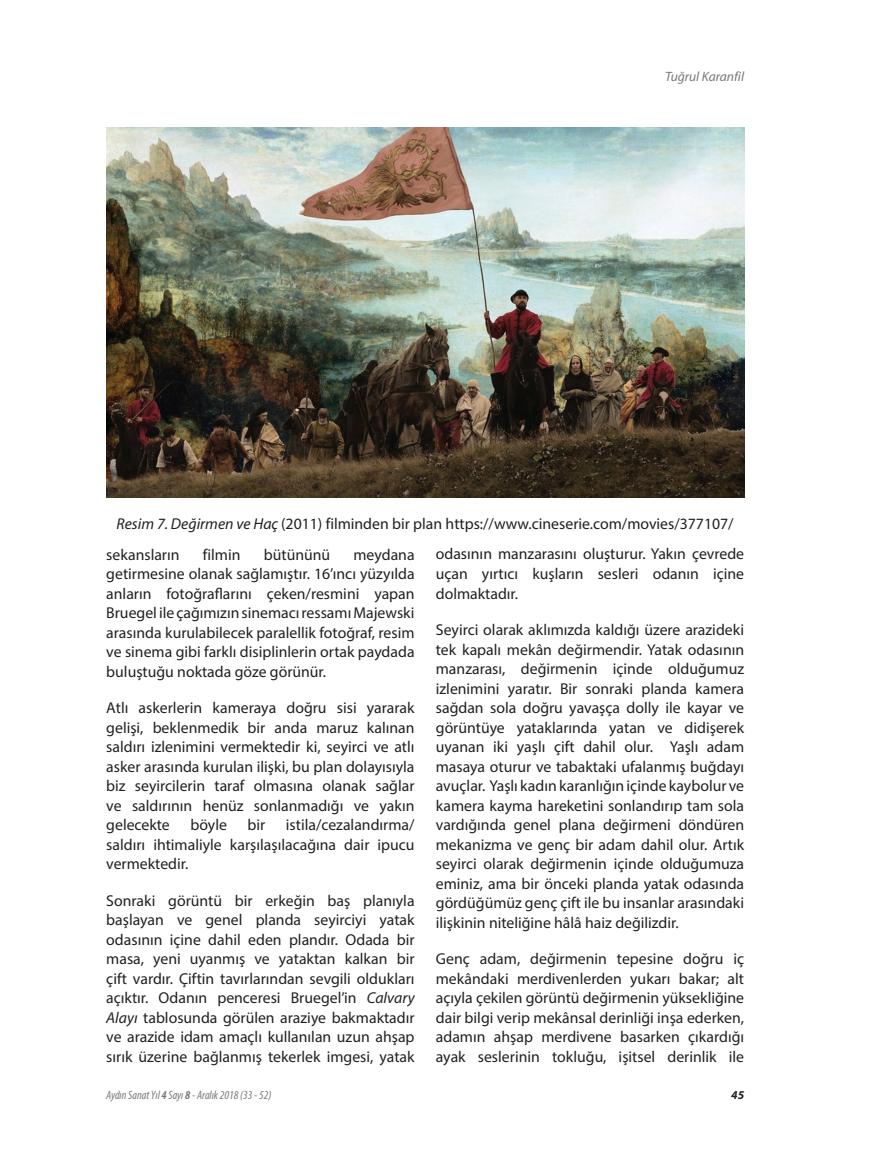
<style>
.page{position:relative;width:893px;height:1149px;background:#fff}
.page>*{position:absolute;margin:0;border:0;box-sizing:border-box;transform-origin:0 0}
.t1{font:15.75px/19.5px "Myriad Pro";color:#231f20;text-align:justify}
.t2{font:italic 13.5px "Myriad Pro";color:#76787b}
.t3{font:italic condensed 12px "Myriad Pro";color:#76787b}
.t4{font:italic 700 12px "Myriad Pro";color:#231f20}
.s1{font-style:italic}
.s2{font-weight:700}
</style>
<div class="page">
<img style="left:106px;top:128px;width:638px;height:369px">
<p class="t2" style="left:665px;top:68px;width:81px">Tuğrul Karanfil</p>
<p class="t1" style="left:117px;top:514px;width:619px"><span class="s1">Resim 7. Değirmen ve Haç</span> (2011) filminden bir plan https://www.cineserie.com/movies/377107/</p>
<p class="t1" style="left:106px;top:544px;width:75px">sekansların</p>
<p class="t1" style="left:203px;top:544px;width:39px">filmin</p>
<p class="t1" style="left:264px;top:544px;width:68px">bütününü</p>
<p class="t1" style="left:106px;top:544px;width:310px;text-indent:247px">meydana getirmesine olanak sağlamıştır. 16’ıncı yüzyılda anların fotoğraflarını çeken/resmini yapan Bruegel ile çağımızın sinemacı ressamı Majewski arasında kurulabilecek paralellik fotoğraf, resim ve sinema gibi farklı disiplinlerin ortak paydada buluştuğu noktada göze görünür.</p>
<p class="t1" style="left:106px;top:697px;width:310px">Atlı askerlerin kameraya doğru sisi yararak gelişi, beklenmedik bir anda maruz kalınan saldırı izlenimini vermektedir ki, seyirci ve atlı asker arasında kurulan ilişki, bu plan dolayısıyla biz seyircilerin taraf olmasına olanak sağlar ve saldırının henüz sonlanmadığı ve yakın gelecekte</p>
<p class="t1" style="left:106px;top:814px;width:310px;text-indent:180px">istila/cezalandırma/ saldırı ihtimaliyle karşılaşılacağına dair ipucu vermektedir.</p>
<p class="t1" style="left:106px;top:890px;width:310px">Sonraki görüntü bir erkeğin baş planıyla başlayan ve genel planda seyirciyi yatak odasının içine dahil eden plandır. Odada bir masa, yeni uyanmış ve yataktan kalkan bir çift vardır. Çiftin tavırlarından sevgili oldukları açıktır. Odanın penceresi Bruegel’in <span class="s1">Calvary Alayı</span> tablosunda görülen araziye bakmaktadır ve arazide idam amaçlı kullanılan uzun ahşap sırık üzerine bağlanmış tekerlek imgesi, yatak</p>
<p class="t1" style="left:190px;top:814px;width:38px">böyle</p>
<p class="t1" style="left:248px;top:814px;width:19px">bir</p>
<p class="t1" style="left:436px;top:544px;width:310px">odasının manzarasını oluşturur. Yakın çevrede uçan yırtıcı kuşların sesleri odanın içine dolmaktadır.</p>
<p class="t1" style="left:436px;top:619px;width:310px">Seyirci olarak aklımızda kaldığı üzere arazideki tek kapalı mekân değirmendir. Yatak odasının manzarası, değirmenin içinde olduğumuz izlenimini yaratır. Bir sonraki planda kamera sağdan sola doğru yavaşça dolly ile kayar ve görüntüye yataklarında yatan ve didişerek uyanan iki yaşlı çift dahil olur. Yaşlı adam masaya oturur ve tabaktaki ufalanmış buğdayı avuçlar. Yaşlı kadın karanlığın içinde kaybolur ve kamera kayma hareketini sonlandırıp tam sola vardığında genel plana değirmeni döndüren mekanizma ve genç bir adam dahil olur. Artık seyirci olarak değirmenin içinde olduğumuza eminiz, ama bir önceki planda yatak odasında gördüğümüz genç çift ile bu insanlar arasındaki ilişkinin niteliğine hâlâ haiz değilizdir.</p>
<p class="t1" style="left:436px;top:948px;width:310px">Genç adam, değirmenin tepesine doğru iç mekândaki merdivenlerden yukarı bakar; alt açıyla çekilen görüntü değirmenin yüksekliğine dair bilgi verip mekânsal derinliği inşa ederken, adamın ahşap merdivene basarken çıkardığı ayak seslerinin tokluğu, işitsel derinlik ile</p>
<p class="t3" style="left:106px;top:1087px;width:167px">Aydın Sanat Yıl <span class="s2">4</span> Sayı <span class="s2">8</span> - Aralık 2018 (33 - 52)</p>
<p class="t4" style="left:731px;top:1086px;width:14px">45</p>
</div>
